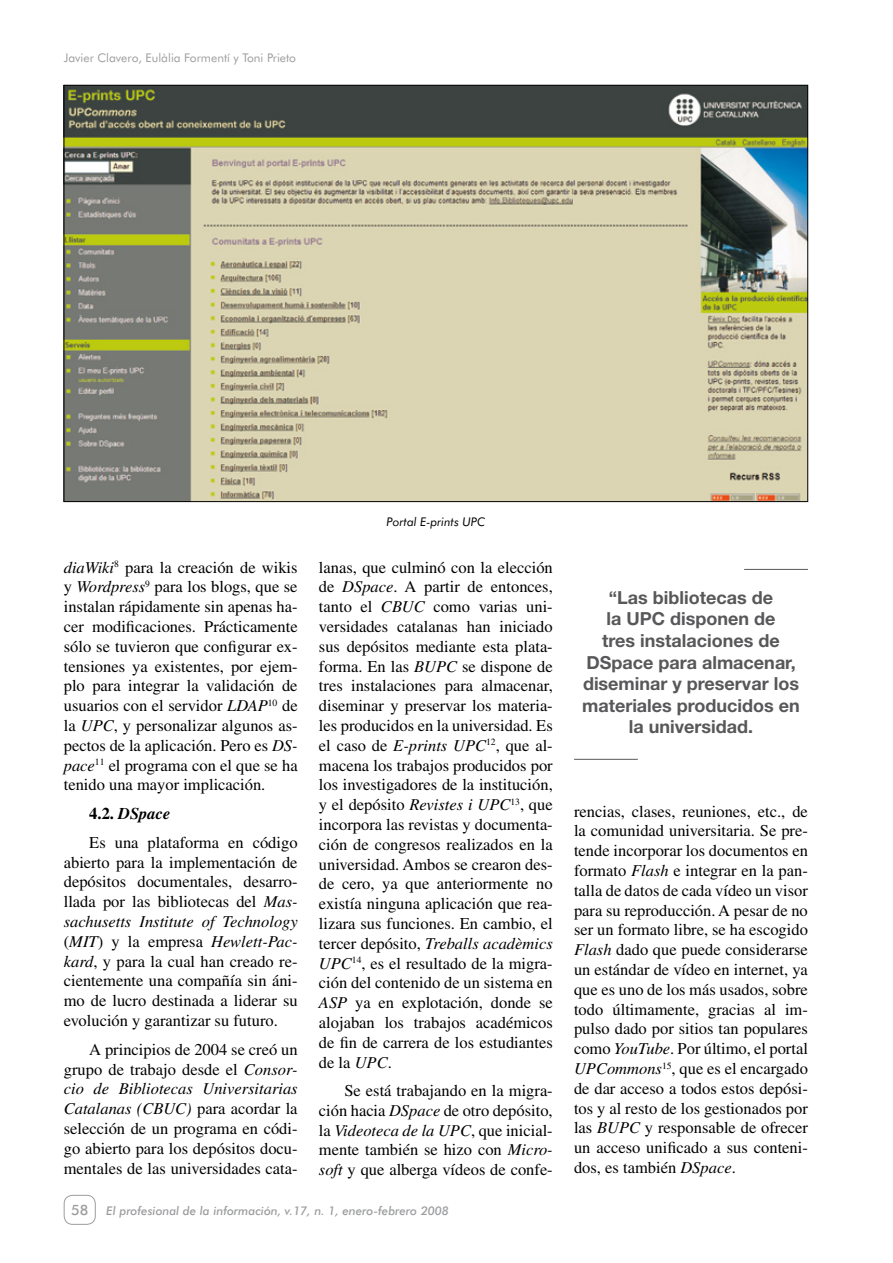
<style>
.page{position:relative;width:893px;height:1263px;background:#fff}
.page>*{position:absolute;margin:0;border:0;box-sizing:border-box;transform-origin:0 0}
.t1{font:700 18px/21.6px "Helvetica Neue";color:#58585a;text-align:center}
.t2{font:16.5px/19.8px "Times";color:#000;text-align:justify}
.t3{font:500 14.25px "Futura BT";color:#9c9d9f}
.t4{font:italic 500 12px "Futura BT";color:#9c9d9f}
.t5{font:12px "Futura BT";color:#9c9d9f}
.t6{font:italic 12px "Futura BT";color:#000}
.s1{font-style:italic}
.s2{font-weight:700}
.s3{font-weight:700;font-style:italic}
</style>
<div class="page">
<div style="left:64px;top:1195px;width:32px;height:30px;border:1px solid #9c9d9f;border-radius:9px"></div>
<img style="left:66px;top:87px;width:740px;height:413px">
<hr style="left:744px;top:569px;width:64px;height:1px;background:#58585a">
<hr style="left:574px;top:759px;width:64px;height:1px;background:#58585a">
<p class="t5" style="left:64px;top:51px;width:234px">Javier Clavero, Eulàlia Formentí y Toni Prieto</p>
<p class="t2" style="left:64px;top:557px;width:235px"><span class="s1">diaWiki</span><sup>8</sup> para la creación de wikis y <span class="s1">Wordpress</span><sup>9</sup> para los blogs, que se instalan rápidamente sin apenas ha&shy;cer modificaciones. Prácticamente sólo se tuvieron que configurar ex&shy;tensiones ya existentes, por ejem&shy;plo para integrar la validación de usuarios con el servidor <span class="s1">LDAP</span><sup>10</sup> de la <span class="s1">UPC</span>, y personalizar algunos as&shy;pectos de la aplicación. Pero es <span class="s1">DS&shy;pace</span><sup>11</sup> el programa con el que se ha tenido una mayor implicación.</p>
<p class="t2" style="left:89px;top:799px;width:210px;line-height:28.8px"><span class="s2">4.2.</span> <span class="s3">DSpace<br></span>Es una plataforma en código</p>
<p class="t2" style="left:64px;top:852px;width:235px">abierto para la implementación de depósitos documentales, desarro&shy;llada por las bibliotecas del <span class="s1">Mas&shy;sachusetts Institute of Technology </span>(<span class="s1">MIT</span>) y la empresa <span class="s1">Hewlett-Pac&shy;kard</span>, y para la cual han creado re&shy;cientemente una compañía sin áni&shy;mo de lucro destinada a liderar su evolución y garantizar su futuro.</p>
<p class="t2" style="left:64px;top:1039px;width:235px;text-indent:26px">A principios de 2004 se creó un grupo de trabajo desde el <span class="s1">Consor&shy;cio de Bibliotecas Universitarias Catalanas (CBUC)</span> para acordar la selección de un programa en códi&shy;go abierto para los depósitos docu&shy;mentales de las universidades cata-</p>
<p class="t6" style="left:387px;top:515px;width:100px">Portal E-prints UPC</p>
<p class="t2" style="left:319px;top:557px;width:235px">lanas, que culminó con la elección de <span class="s1">DSpace</span>. A partir de entonces, tanto el <span class="s1">CBUC</span> como varias uni&shy;versidades catalanas han iniciado sus depósitos mediante esta plata&shy;forma. En las <span class="s1">BUPC</span> se dispone de tres instalaciones para almacenar, diseminar y preservar los materia&shy;les producidos en la universidad. Es el caso de <span class="s1">E-prints UPC</span><sup>12</sup>, que al&shy;macena los trabajos producidos por los investigadores de la institución, y el depósito <span class="s1">Revistes i UPC</span><sup>13</sup>, que incorpora las revistas y documenta&shy;ción de congresos realizados en la universidad. Ambos se crearon des&shy;de cero, ya que anteriormente no existía ninguna aplicación que rea&shy;lizara sus funciones. En cambio, el tercer depósito, <span class="s1">Treballs acadèmics UPC</span><sup>14</sup>, es el resultado de la migra&shy;ción del contenido de un sistema en <span class="s1">ASP</span> ya en explotación, donde se alojaban los trabajos académicos de fin de carrera de los estudiantes de la <span class="s1">UPC</span>.</p>
<p class="t2" style="left:319px;top:1080px;width:235px;text-indent:26px">Se está trabajando en la migra&shy;ción hacia <span class="s1">DSpace</span> de otro depósito, la <span class="s1">Videoteca de la UPC</span>, que inicial&shy;mente también se hizo con <span class="s1">Micro&shy;soft</span> y que alberga vídeos de confe-</p>
<p class="t3" style="left:71px;top:1201px;width:19px">58</p>
<p class="t4" style="left:106px;top:1203px;width:344px">El profesional de la información, v.17, n. 1, enero-febrero 2008</p>
<p class="t1" style="left:582px;top:586px;width:219px">“Las bibliotecas de<br>la UPC disponen de<br>tres instalaciones de<br>DSpace para almacenar, diseminar y preservar los materiales producidos en la universidad.</p>
<p class="t2" style="left:574px;top:801px;width:235px">rencias, clases, reuniones, etc., de la comunidad universitaria. Se pre&shy;tende incorporar los documentos en formato <span class="s1">Flash</span> e integrar en la pan&shy;talla de datos de cada vídeo un visor para su reproducción. A pesar de no ser un formato libre, se ha escogido <span class="s1">Flash</span> dado que puede considerarse un estándar de vídeo en internet, ya que es uno de los más usados, sobre todo últimamente, gracias al im&shy;pulso dado por sitios tan populares como <span class="s1">YouTube</span>. Por último, el portal <span class="s1">UPCommons</span><sup>15</sup>, que es el encargado de dar acceso a todos estos depósi&shy;tos y al resto de los gestionados por las <span class="s1">BUPC</span> y responsable de ofrecer un acceso unificado a sus conteni&shy;dos, es también <span class="s1">DSpace</span>.</p>
</div>
